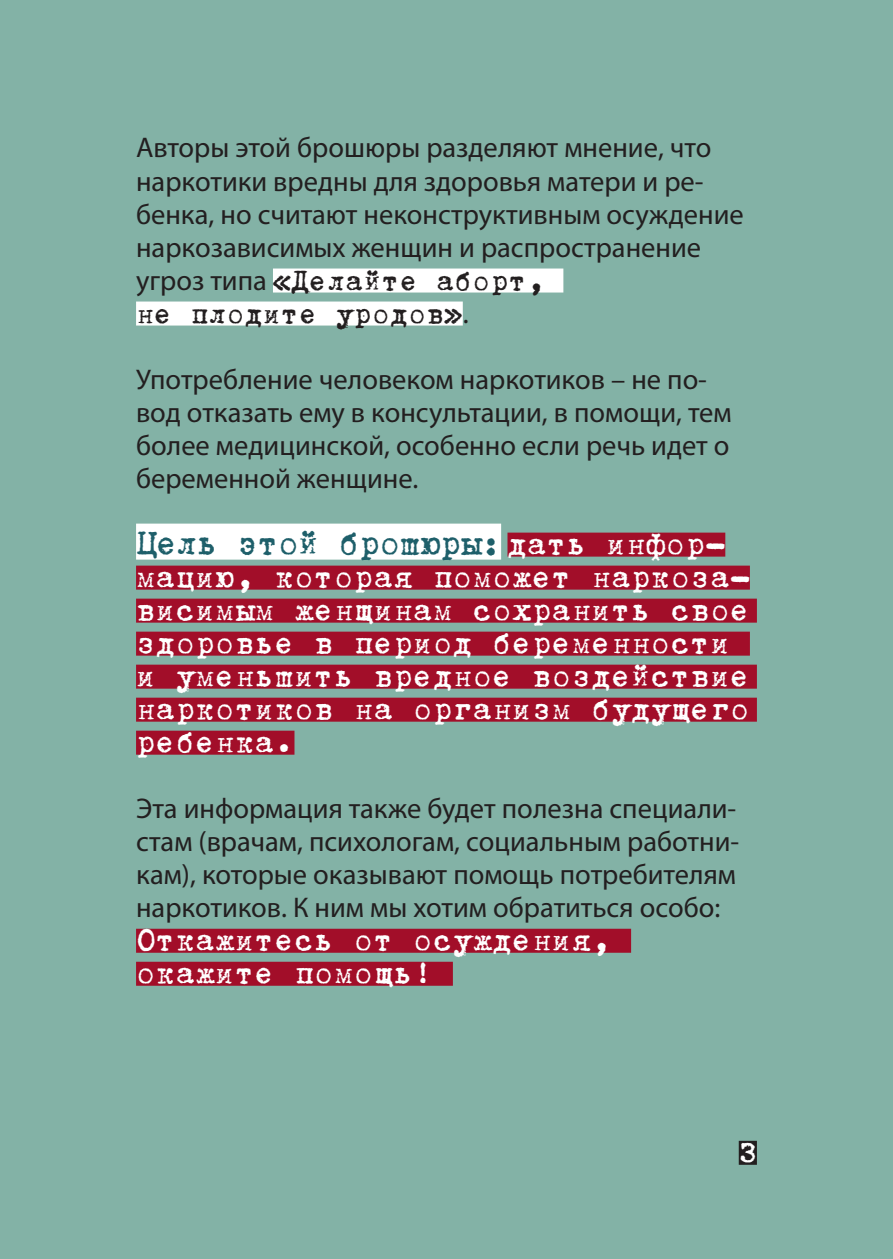
<style>
.page{position:relative;width:893px;height:1259px;background:#83b2a6}
.page>*{position:absolute;margin:0;border:0;box-sizing:border-box;transform-origin:0 0}
.t1{font:39px "Trixie C";letter-spacing:-.03em;color:#1e5f6a}
.t2{font:36px/33px "Trixie C";color:#fff}
.t3{font:33px/33px "Trixie C";color:#231f20}
.t4{font:33px "Trixie C";color:#fff}
.t5{font:28.5px/33px "Myriad Pro";color:#231f20}
.s1{font-family:"Myriad Pro";font-size:28.5px}
.s2{font-size:36px;color:#fff}
</style>
<div class="page">
<div style="left:273px;top:268px;width:290px;height:24px;background:#fff"></div>
<div style="left:136px;top:301px;width:327px;height:24px;background:#fff"></div>
<div style="left:136px;top:523px;width:365px;height:36px;background:#fff"></div>
<div style="left:507px;top:532px;width:218px;height:24px;background:#a20e29"></div>
<div style="left:136px;top:565px;width:614px;height:24px;background:#a20e29"></div>
<div style="left:136px;top:598px;width:621px;height:24px;background:#a20e29"></div>
<div style="left:136px;top:631px;width:614px;height:24px;background:#a20e29"></div>
<div style="left:136px;top:664px;width:621px;height:24px;background:#a20e29"></div>
<div style="left:136px;top:697px;width:621px;height:24px;background:#a20e29"></div>
<div style="left:136px;top:730px;width:158px;height:24px;background:#a20e29"></div>
<div style="left:136px;top:928px;width:495px;height:24px;background:#a20e29"></div>
<div style="left:136px;top:961px;width:317px;height:24px;background:#a20e29"></div>
<div style="left:739px;top:1140px;width:18px;height:24px;background:#231f20"></div>
<p class="t5" style="left:136px;top:131px;width:609px">Авторы этой брошюры разделяют мнение, что наркотики вредны для здоровья матери и ре&shy;бенка, но считают неконструктивным осуждение наркозависимых женщин и распространение</p>
<p class="t3" style="left:136px;top:261px;width:411px"><span class="s1">угроз типа</span> «Делайте аборт, не плодите уродов»<span class="s1">.</span></p>
<p class="t5" style="left:136px;top:362px;width:597px">Употребление человеком наркотиков – не по&shy;вод отказать ему в консультации, в помощи, тем более медицинской, особенно если речь идет о беременной женщине.</p>
<h1 class="t1" style="left:136px;top:515px;width:591px">Цель этой брошюры: <span class="s2">дать инфор-</span></h1>
<p class="t2" style="left:136px;top:557px;width:615px">мацию, которая поможет наркоза&shy;висимым женщинам сохранить свое здоровье в период беременности и уменьшить вредное воздействие наркотиков на организм будущего ребенка.</p>
<p class="t5" style="left:136px;top:791px;width:605px;text-align:justify">Эта информация также будет полезна специали&shy;стам (врачам, психологам, социальным работни&shy;кам), которые оказывают помощь потребителям наркотиков. К ним мы хотим обратиться особо:</p>
<p class="t2" style="left:136px;top:920px;width:477px">Откажитесь от осуждения, окажите помощь!</p>
<p class="t4" style="left:739px;top:1129px;width:20px">3</p>
</div>
